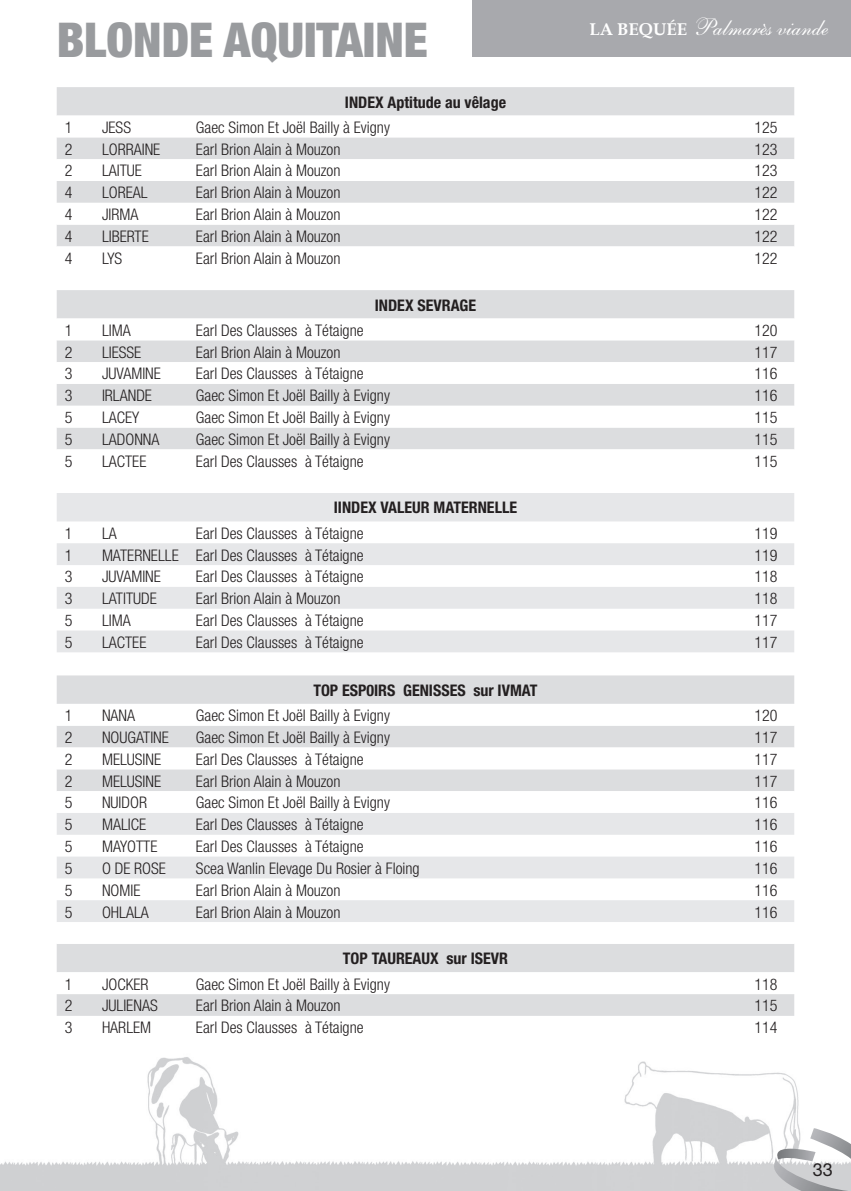
<style>
.page{position:relative;width:851px;height:1191px;background:#fff}
.page>*{position:absolute;margin:0;border:0;box-sizing:border-box;transform-origin:0 0}
.t1{font:900 condensed 48px "Helvetica Neue";color:#999b9e}
.t2{font:24px "Shelley Allegro BT";color:#fff}
.t3{font:18px "Helvetica Neue";color:#231f20}
.t4{font:300 condensed 16px "Helvetica Neue";color:#231f20}
.t5{font:700 condensed 16px "Helvetica Neue";color:#231f20}
.s1{font-family:"Book Antiqua";font-weight:700;font-size:17px}
</style>
<div class="page">
<div style="left:472px;top:0;width:378px;height:57px;background:#a8a9ad"></div>
<div style="left:57px;top:87px;width:737px;height:29px;background:#dcdddf"></div>
<svg style="left:57px;top:137px;width:737px;height:109px;fill:#dcdddf"></svg>
<svg style="left:57px;top:290px;width:737px;height:159px;fill:#dcdddf"></svg>
<svg style="left:57px;top:493px;width:737px;height:159px;fill:#e6e7e9"></svg>
<div style="left:57px;top:675px;width:737px;height:29px;background:#dcdddf"></div>
<svg style="left:57px;top:726px;width:737px;height:65px;fill:#dcdddf"></svg>
<svg style="left:57px;top:813px;width:737px;height:109px;fill:#e6e7e9"></svg>
<svg style="left:57px;top:944px;width:737px;height:72px;fill:#dcdddf"></svg>
<img style="left:0;top:1057px;width:799px;height:134px">
<svg style="left:772px;top:1128px;width:78px;height:63px"></svg>
<h1 class="t1" style="left:57px;top:10px;width:372px">BLONDE AQUITAINE</h1>
<p class="t5" style="left:345px;top:92px;width:163px">INDEX Aptitude au vêlage</p>
<h2 class="t2" style="left:589px;top:12px;width:240px"><span class="s1">LA BEQUÉE</span> Palmarès viande</h2>
<p class="t4" style="left:65px;top:118px;width:9px">1</p>
<p class="t4" style="left:102px;top:118px;width:30px">JESS</p>
<p class="t4" style="left:196px;top:118px;width:195px">Gaec Simon Et Joël Bailly à Evigny</p>
<p class="t4" style="left:754px;top:118px;width:25px">125</p>
<p class="t4" style="left:65px;top:140px;width:9px">2</p>
<p class="t4" style="left:102px;top:140px;width:60px">LORRAINE</p>
<p class="t4" style="left:196px;top:140px;width:146px">Earl Brion Alain à Mouzon</p>
<p class="t4" style="left:754px;top:140px;width:25px">123</p>
<p class="t4" style="left:65px;top:162px;width:9px">2</p>
<p class="t4" style="left:102px;top:162px;width:41px">LAITUE</p>
<p class="t4" style="left:196px;top:162px;width:146px">Earl Brion Alain à Mouzon</p>
<p class="t4" style="left:754px;top:162px;width:25px">123</p>
<p class="t4" style="left:65px;top:183px;width:9px">4</p>
<p class="t4" style="left:102px;top:183px;width:47px">LOREAL</p>
<p class="t4" style="left:196px;top:183px;width:146px">Earl Brion Alain à Mouzon</p>
<p class="t4" style="left:754px;top:183px;width:25px">122</p>
<p class="t4" style="left:65px;top:205px;width:9px">4</p>
<p class="t4" style="left:102px;top:205px;width:38px">JIRMA</p>
<p class="t4" style="left:196px;top:205px;width:146px">Earl Brion Alain à Mouzon</p>
<p class="t4" style="left:754px;top:205px;width:25px">122</p>
<p class="t4" style="left:65px;top:227px;width:9px">4</p>
<p class="t4" style="left:102px;top:227px;width:48px">LIBERTE</p>
<p class="t4" style="left:196px;top:227px;width:146px">Earl Brion Alain à Mouzon</p>
<p class="t4" style="left:754px;top:227px;width:25px">122</p>
<p class="t4" style="left:65px;top:249px;width:9px">4</p>
<p class="t4" style="left:102px;top:249px;width:22px">LYS</p>
<p class="t4" style="left:196px;top:249px;width:146px">Earl Brion Alain à Mouzon</p>
<p class="t4" style="left:754px;top:249px;width:25px">122</p>
<p class="t5" style="left:375px;top:295px;width:103px">INDEX SEVRAGE</p>
<p class="t4" style="left:65px;top:321px;width:9px">1</p>
<p class="t4" style="left:102px;top:321px;width:30px">LIMA</p>
<p class="t4" style="left:196px;top:321px;width:169px">Earl Des Clausses à Tétaigne</p>
<p class="t4" style="left:754px;top:321px;width:25px">120</p>
<p class="t4" style="left:65px;top:343px;width:9px">2</p>
<p class="t4" style="left:102px;top:343px;width:41px">LIESSE</p>
<p class="t4" style="left:196px;top:343px;width:146px">Earl Brion Alain à Mouzon</p>
<p class="t4" style="left:754px;top:343px;width:25px">117</p>
<p class="t4" style="left:65px;top:364px;width:9px">3</p>
<p class="t4" style="left:102px;top:364px;width:60px">JUVAMINE</p>
<p class="t4" style="left:196px;top:364px;width:169px">Earl Des Clausses à Tétaigne</p>
<p class="t4" style="left:754px;top:364px;width:25px">116</p>
<p class="t4" style="left:65px;top:386px;width:9px">3</p>
<p class="t4" style="left:102px;top:386px;width:52px">IRLANDE</p>
<p class="t4" style="left:196px;top:386px;width:195px">Gaec Simon Et Joël Bailly à Evigny</p>
<p class="t4" style="left:754px;top:386px;width:25px">116</p>
<p class="t4" style="left:65px;top:408px;width:9px">5</p>
<p class="t4" style="left:102px;top:408px;width:39px">LACEY</p>
<p class="t4" style="left:196px;top:408px;width:195px">Gaec Simon Et Joël Bailly à Evigny</p>
<p class="t4" style="left:754px;top:408px;width:25px">115</p>
<p class="t4" style="left:65px;top:430px;width:9px">5</p>
<p class="t4" style="left:102px;top:430px;width:59px">LADONNA</p>
<p class="t4" style="left:196px;top:430px;width:195px">Gaec Simon Et Joël Bailly à Evigny</p>
<p class="t4" style="left:754px;top:430px;width:25px">115</p>
<p class="t4" style="left:65px;top:452px;width:9px">5</p>
<p class="t4" style="left:102px;top:452px;width:46px">LACTEE</p>
<p class="t4" style="left:196px;top:452px;width:169px">Earl Des Clausses à Tétaigne</p>
<p class="t4" style="left:754px;top:452px;width:25px">115</p>
<p class="t5" style="left:334px;top:498px;width:185px">IINDEX VALEUR MATERNELLE</p>
<p class="t4" style="left:65px;top:524px;width:9px">1</p>
<p class="t4" style="left:102px;top:524px;width:16px">LA</p>
<p class="t4" style="left:196px;top:524px;width:169px">Earl Des Clausses à Tétaigne</p>
<p class="t4" style="left:754px;top:524px;width:25px">119</p>
<p class="t4" style="left:65px;top:545px;width:9px">1</p>
<p class="t4" style="left:102px;top:545px;width:263px">MATERNELLE Earl Des Clausses à Tétaigne</p>
<p class="t4" style="left:754px;top:545px;width:25px">119</p>
<p class="t4" style="left:65px;top:567px;width:9px">3</p>
<p class="t4" style="left:102px;top:567px;width:60px">JUVAMINE</p>
<p class="t4" style="left:196px;top:567px;width:169px">Earl Des Clausses à Tétaigne</p>
<p class="t4" style="left:754px;top:567px;width:25px">118</p>
<p class="t4" style="left:65px;top:589px;width:9px">3</p>
<p class="t4" style="left:102px;top:589px;width:56px">LATITUDE</p>
<p class="t4" style="left:196px;top:589px;width:146px">Earl Brion Alain à Mouzon</p>
<p class="t4" style="left:754px;top:589px;width:25px">118</p>
<p class="t4" style="left:65px;top:611px;width:9px">5</p>
<p class="t4" style="left:102px;top:611px;width:30px">LIMA</p>
<p class="t4" style="left:196px;top:611px;width:169px">Earl Des Clausses à Tétaigne</p>
<p class="t4" style="left:754px;top:611px;width:25px">117</p>
<p class="t4" style="left:65px;top:633px;width:9px">5</p>
<p class="t4" style="left:102px;top:633px;width:46px">LACTEE</p>
<p class="t4" style="left:196px;top:633px;width:169px">Earl Des Clausses à Tétaigne</p>
<p class="t4" style="left:754px;top:633px;width:25px">117</p>
<p class="t5" style="left:313px;top:680px;width:226px">TOP ESP0IRS GENISSES sur IVMAT</p>
<p class="t4" style="left:65px;top:706px;width:9px">1</p>
<p class="t4" style="left:102px;top:706px;width:35px">NANA</p>
<p class="t4" style="left:196px;top:706px;width:195px">Gaec Simon Et Joël Bailly à Evigny</p>
<p class="t4" style="left:754px;top:706px;width:25px">120</p>
<p class="t4" style="left:65px;top:728px;width:9px">2</p>
<p class="t4" style="left:102px;top:728px;width:68px">NOUGATINE</p>
<p class="t4" style="left:196px;top:728px;width:195px">Gaec Simon Et Joël Bailly à Evigny</p>
<p class="t4" style="left:754px;top:728px;width:25px">117</p>
<p class="t4" style="left:65px;top:750px;width:9px">2</p>
<p class="t4" style="left:102px;top:750px;width:61px">MELUSINE</p>
<p class="t4" style="left:196px;top:750px;width:169px">Earl Des Clausses à Tétaigne</p>
<p class="t4" style="left:754px;top:750px;width:25px">117</p>
<p class="t4" style="left:65px;top:771px;width:9px">2</p>
<p class="t4" style="left:102px;top:771px;width:61px">MELUSINE</p>
<p class="t4" style="left:196px;top:771px;width:146px">Earl Brion Alain à Mouzon</p>
<p class="t4" style="left:754px;top:771px;width:25px">117</p>
<p class="t4" style="left:65px;top:793px;width:9px">5</p>
<p class="t4" style="left:102px;top:793px;width:47px">NUIDOR</p>
<p class="t4" style="left:196px;top:793px;width:195px">Gaec Simon Et Joël Bailly à Evigny</p>
<p class="t4" style="left:754px;top:793px;width:25px">116</p>
<p class="t4" style="left:65px;top:815px;width:9px">5</p>
<p class="t4" style="left:102px;top:815px;width:46px">MALICE</p>
<p class="t4" style="left:196px;top:815px;width:169px">Earl Des Clausses à Tétaigne</p>
<p class="t4" style="left:754px;top:815px;width:25px">116</p>
<p class="t4" style="left:65px;top:837px;width:9px">5</p>
<p class="t4" style="left:102px;top:837px;width:57px">MAYOTTE</p>
<p class="t4" style="left:196px;top:837px;width:169px">Earl Des Clausses à Tétaigne</p>
<p class="t4" style="left:754px;top:837px;width:25px">116</p>
<p class="t4" style="left:65px;top:859px;width:9px">5</p>
<p class="t4" style="left:102px;top:859px;width:65px">O DE ROSE</p>
<p class="t4" style="left:196px;top:859px;width:225px">Scea Wanlin Elevage Du Rosier à Floing</p>
<p class="t4" style="left:754px;top:859px;width:25px">116</p>
<p class="t4" style="left:65px;top:881px;width:9px">5</p>
<p class="t4" style="left:102px;top:881px;width:40px">NOMIE</p>
<p class="t4" style="left:196px;top:881px;width:146px">Earl Brion Alain à Mouzon</p>
<p class="t4" style="left:754px;top:881px;width:25px">116</p>
<p class="t4" style="left:65px;top:902px;width:9px">5</p>
<p class="t4" style="left:102px;top:902px;width:48px">OHLALA</p>
<p class="t4" style="left:196px;top:902px;width:146px">Earl Brion Alain à Mouzon</p>
<p class="t4" style="left:754px;top:902px;width:25px">116</p>
<p class="t5" style="left:343px;top:949px;width:166px">TOP TAUREAUX sur ISEVR</p>
<p class="t4" style="left:65px;top:974px;width:9px">1</p>
<p class="t4" style="left:102px;top:974px;width:48px">JOCKER</p>
<p class="t4" style="left:196px;top:974px;width:195px">Gaec Simon Et Joël Bailly à Evigny</p>
<p class="t4" style="left:754px;top:974px;width:25px">118</p>
<p class="t4" style="left:65px;top:996px;width:9px">2</p>
<p class="t4" style="left:102px;top:996px;width:57px">JULIENAS</p>
<p class="t4" style="left:196px;top:996px;width:146px">Earl Brion Alain à Mouzon</p>
<p class="t4" style="left:754px;top:996px;width:25px">115</p>
<p class="t4" style="left:65px;top:1018px;width:9px">3</p>
<p class="t4" style="left:102px;top:1018px;width:51px">HARLEM</p>
<p class="t4" style="left:196px;top:1018px;width:169px">Earl Des Clausses à Tétaigne</p>
<p class="t4" style="left:754px;top:1018px;width:25px">114</p>
<p class="t3" style="left:812px;top:1158px;width:22px">33</p>
</div>
